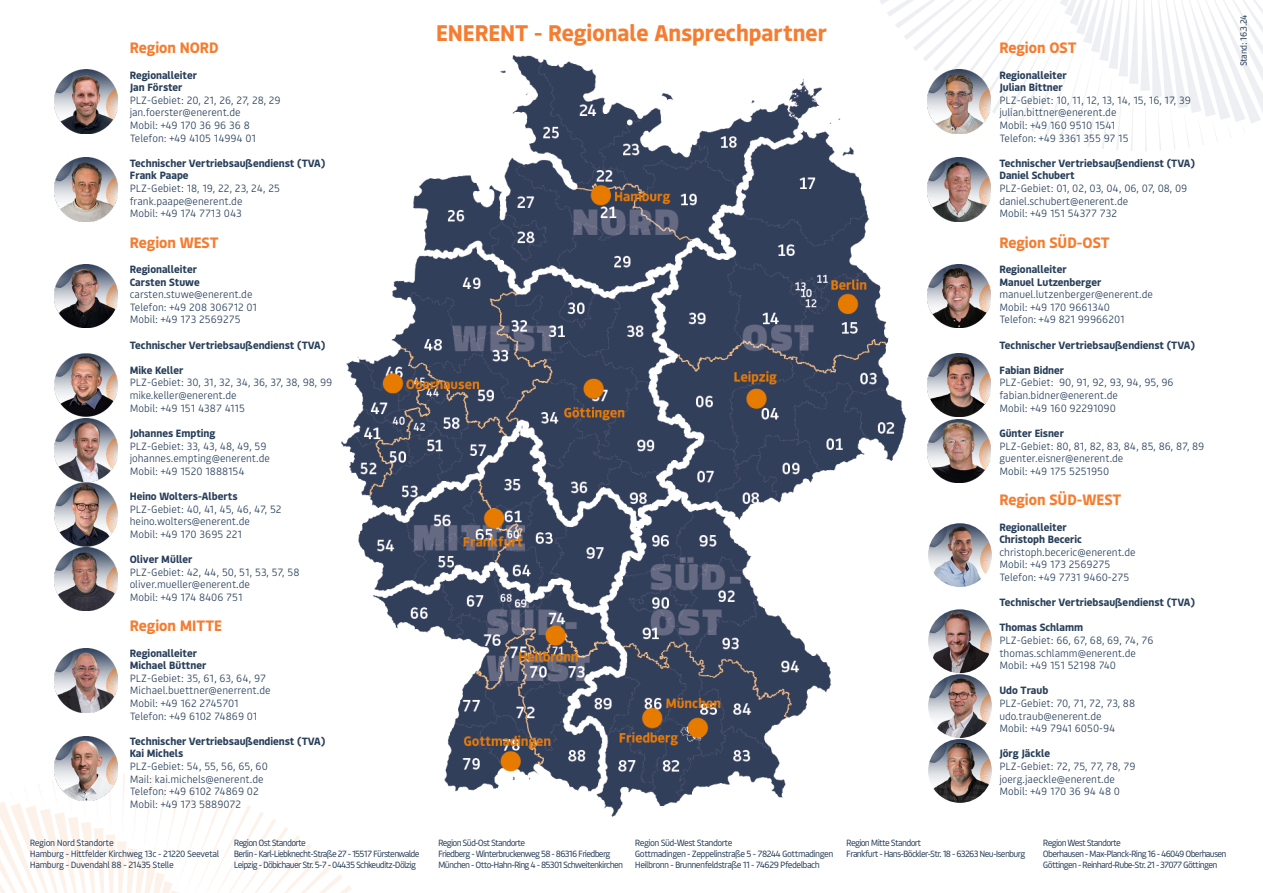
<style>
.page{position:relative;width:1263px;height:893px;background:#fff}
.page>*{position:absolute;margin:0;border:0;box-sizing:border-box;transform-origin:0 0}
.t1{font:700 22.5px "Bould";color:#f47d31}
.t2{font:700 15px "Bould";color:#f47d31}
.t3{font:300 10.5px "Bould";color:#283f5a}
.t4{font:700 10.5px "Bould";color:#283f5a}
.t5{font:9px "Bould";letter-spacing:-.08em;color:#283f5a}
.t6{font:9px "Bould";letter-spacing:-.06em;color:#283f5a}
.t7{font:9px "Bould";letter-spacing:-.04em;color:#283f5a}
</style>
<div class="page">
<svg style="left:880px;top:0;width:383px;height:151px"></svg>
<svg style="left:0;top:774px;width:352px;height:119px"></svg>
<img style="left:334px;top:41px;width:573px;height:785px">
<img style="left:54px;top:265px;width:63px;height:63px">
<img style="left:927px;top:158px;width:64px;height:63px">
<img style="left:927px;top:353px;width:63px;height:63px">
<img style="left:54px;top:158px;width:64px;height:63px">
<img style="left:927px;top:420px;width:63px;height:63px">
<img style="left:54px;top:483px;width:64px;height:128px">
<img style="left:54px;top:69px;width:64px;height:64px">
<img style="left:54px;top:353px;width:64px;height:128px">
<img style="left:927px;top:69px;width:64px;height:64px">
<img style="left:927px;top:265px;width:63px;height:63px">
<img style="left:928px;top:523px;width:64px;height:64px;border-radius:32px">
<img style="left:928px;top:609px;width:64px;height:64px;border-radius:32px">
<img style="left:928px;top:674px;width:64px;height:64px;border-radius:32px">
<img style="left:928px;top:739px;width:64px;height:64px;border-radius:32px">
<img style="left:54px;top:737px;width:64px;height:64px">
<img style="left:54px;top:649px;width:64px;height:63px">
<p class="t2" style="left:130px;top:37px;width:90px">Region NORD</p>
<p class="t4" style="left:130px;top:67px;width:69px">Regionalleiter</p>
<p class="t4" style="left:130px;top:80px;width:54px">Jan Förster</p>
<p class="t3" style="left:130px;top:93px;width:152px">PLZ-Gebiet: 20, 21, 26, 27, 28, 29</p>
<p class="t3" style="left:130px;top:106px;width:113px">jan.foerster@enerent.de</p>
<p class="t3" style="left:130px;top:118px;width:122px">Mobil: +49 170 36 96 36 8</p>
<p class="t3" style="left:130px;top:131px;width:128px">Telefon: +49 4105 14994 01</p>
<p class="t4" style="left:130px;top:156px;width:197px">Technischer Vertriebsaußendienst (TVA)</p>
<p class="t4" style="left:130px;top:168px;width:60px">Frank Paape</p>
<p class="t3" style="left:130px;top:181px;width:152px">PLZ-Gebiet: 18, 19, 22, 23, 24, 25</p>
<p class="t3" style="left:130px;top:194px;width:114px">frank.paape@enerent.de</p>
<p class="t3" style="left:130px;top:206px;width:114px">Mobil: +49 174 7713 043</p>
<p class="t2" style="left:130px;top:232px;width:90px">Region WEST</p>
<p class="t4" style="left:130px;top:262px;width:69px">Regionalleiter</p>
<p class="t4" style="left:130px;top:274px;width:72px">Carsten Stuwe</p>
<p class="t3" style="left:130px;top:287px;width:124px">carsten.stuwe@enerent.de</p>
<p class="t3" style="left:130px;top:300px;width:129px">Telefon: +49 208 306712 01</p>
<p class="t3" style="left:130px;top:313px;width:112px">Mobil: +49 173 2569275</p>
<p class="t4" style="left:130px;top:337px;width:197px">Technischer Vertriebsaußendienst (TVA)</p>
<p class="t4" style="left:130px;top:363px;width:55px">Mike Keller</p>
<p class="t3" style="left:130px;top:376px;width:204px">PLZ-Gebiet: 30, 31, 32, 34, 36, 37, 38, 98, 99</p>
<p class="t3" style="left:130px;top:388px;width:108px">mike.keller@enerent.de</p>
<p class="t3" style="left:130px;top:401px;width:117px">Mobil: +49 151 4387 4115</p>
<p class="t4" style="left:130px;top:426px;width:87px">Johannes Empting</p>
<p class="t3" style="left:130px;top:439px;width:138px">PLZ-Gebiet: 33, 43, 48, 49, 59</p>
<p class="t3" style="left:130px;top:451px;width:142px">johannes.empting@enerent.de</p>
<p class="t3" style="left:130px;top:464px;width:116px">Mobil: +49 1520 1888154</p>
<p class="t4" style="left:130px;top:489px;width:109px">Heino Wolters-Alberts</p>
<p class="t3" style="left:130px;top:502px;width:153px">PLZ-Gebiet: 40, 41, 45, 46, 47, 52</p>
<p class="t3" style="left:130px;top:514px;width:122px">heino.wolters@enerent.de</p>
<p class="t3" style="left:130px;top:527px;width:114px">Mobil: +49 170 3695 221</p>
<p class="t4" style="left:130px;top:552px;width:64px">Oliver Müller</p>
<p class="t3" style="left:130px;top:565px;width:171px">PLZ-Gebiet: 42, 44, 50, 51, 53, 57, 58</p>
<p class="t3" style="left:130px;top:577px;width:122px">oliver.mueller@enerent.de</p>
<p class="t3" style="left:130px;top:590px;width:114px">Mobil: +49 174 8406 751</p>
<p class="t2" style="left:130px;top:615px;width:94px">Region MITTE</p>
<p class="t4" style="left:130px;top:645px;width:69px">Regionalleiter</p>
<p class="t4" style="left:130px;top:658px;width:78px">Michael Büttner</p>
<p class="t3" style="left:130px;top:671px;width:138px">PLZ-Gebiet: 35, 61, 63, 64, 97</p>
<p class="t3" style="left:130px;top:683px;width:142px">Michael.buettner@enerrent.de</p>
<p class="t3" style="left:130px;top:696px;width:110px">Mobil: +49 162 2745701</p>
<p class="t3" style="left:130px;top:709px;width:129px">Telefon: +49 6102 74869 01</p>
<p class="t4" style="left:130px;top:733px;width:197px">Technischer Vertriebsaußendienst (TVA)</p>
<p class="t4" style="left:130px;top:746px;width:55px">Kai Michels</p>
<p class="t3" style="left:130px;top:759px;width:140px">PLZ-Gebiet: 54, 55, 56, 65, 60</p>
<p class="t3" style="left:130px;top:772px;width:135px">Mail: kai.michels@enerent.de</p>
<p class="t3" style="left:130px;top:784px;width:131px">Telefon: +49 6102 74869 02</p>
<p class="t3" style="left:130px;top:797px;width:113px">Mobil: +49 173 5889072</p>
<p class="t1" style="left:436px;top:17px;width:392px">ENERENT - Regionale Ansprechpartner</p>
<p class="t2" style="left:999px;top:37px;width:79px">Region OST</p>
<p class="t4" style="left:999px;top:67px;width:69px">Regionalleiter</p>
<p class="t4" style="left:999px;top:80px;width:65px">Julian Bittner</p>
<p class="t3" style="left:999px;top:93px;width:193px">PLZ-Gebiet: 10, 11, 12, 13, 14, 15, 16, 17, 39</p>
<p class="t3" style="left:999px;top:106px;width:119px">julian.bittner@enerent.de</p>
<p class="t3" style="left:999px;top:118px;width:117px">Mobil: +49 160 9510 1541</p>
<p class="t3" style="left:999px;top:131px;width:131px">Telefon: +49 3361 355 97 15</p>
<p class="t4" style="left:999px;top:156px;width:197px">Technischer Vertriebsaußendienst (TVA)</p>
<p class="t4" style="left:999px;top:168px;width:77px">Daniel Schubert</p>
<p class="t3" style="left:999px;top:181px;width:190px">PLZ-Gebiet: 01, 02, 03, 04, 06, 07, 08, 09</p>
<p class="t3" style="left:999px;top:194px;width:131px">daniel.schubert@enerent.de</p>
<p class="t3" style="left:999px;top:206px;width:119px">Mobil: +49 151 54377 732</p>
<p class="t2" style="left:999px;top:232px;width:112px">Region SÜD-OST</p>
<p class="t4" style="left:999px;top:262px;width:69px">Regionalleiter</p>
<p class="t4" style="left:999px;top:274px;width:103px">Manuel Lutzenberger</p>
<p class="t3" style="left:999px;top:287px;width:155px">manuel.lutzenberger@enerent.de</p>
<p class="t3" style="left:999px;top:300px;width:112px">Mobil: +49 170 9661340</p>
<p class="t3" style="left:999px;top:313px;width:127px">Telefon: +49 821 99966201</p>
<p class="t4" style="left:999px;top:337px;width:197px">Technischer Vertriebsaußendienst (TVA)</p>
<p class="t4" style="left:999px;top:363px;width:66px">Fabian Bidner</p>
<p class="t3" style="left:999px;top:376px;width:176px">PLZ-Gebiet: 90, 91, 92, 93, 94, 95, 96</p>
<p class="t3" style="left:999px;top:388px;width:120px">fabian.bidner@enerent.de</p>
<p class="t3" style="left:999px;top:401px;width:118px">Mobil: +49 160 92291090</p>
<p class="t4" style="left:999px;top:426px;width:66px">Günter Eisner</p>
<p class="t3" style="left:999px;top:439px;width:207px">PLZ-Gebiet: 80, 81, 82, 83, 84, 85, 86, 87, 89</p>
<p class="t3" style="left:999px;top:451px;width:126px">guenter.eisner@enerent.de</p>
<p class="t3" style="left:999px;top:464px;width:111px">Mobil: +49 175 5251950</p>
<p class="t2" style="left:999px;top:489px;width:124px">Region SÜD-WEST</p>
<p class="t4" style="left:999px;top:519px;width:69px">Regionalleiter</p>
<p class="t4" style="left:999px;top:532px;width:84px">Christoph Beceric</p>
<p class="t3" style="left:999px;top:545px;width:138px">christoph.beceric@enerent.de</p>
<p class="t3" style="left:999px;top:557px;width:112px">Mobil: +49 173 2569275</p>
<p class="t3" style="left:999px;top:570px;width:132px">Telefon: +49 7731 9460-275</p>
<p class="t4" style="left:999px;top:595px;width:197px">Technischer Vertriebsaußendienst (TVA)</p>
<p class="t4" style="left:999px;top:620px;width:85px">Thomas Schlamm</p>
<p class="t3" style="left:999px;top:633px;width:156px">PLZ-Gebiet: 66, 67, 68, 69, 74, 76</p>
<p class="t3" style="left:999px;top:646px;width:138px">thomas.schlamm@enerent.de</p>
<p class="t3" style="left:999px;top:658px;width:118px">Mobil: +49 151 52198 740</p>
<p class="t4" style="left:999px;top:683px;width:51px">Udo Traub</p>
<p class="t3" style="left:999px;top:696px;width:137px">PLZ-Gebiet: 70, 71, 72, 73, 88</p>
<p class="t3" style="left:999px;top:709px;width:104px">udo.traub@enerent.de</p>
<p class="t3" style="left:999px;top:721px;width:118px">Mobil: +49 7941 6050-94</p>
<p class="t4" style="left:999px;top:746px;width:52px">Jörg Jäckle</p>
<p class="t3" style="left:999px;top:759px;width:138px">PLZ-Gebiet: 72, 75, 77, 78, 79</p>
<p class="t3" style="left:999px;top:772px;width:117px">joerg.jaeckle@enerent.de</p>
<p class="t3" style="left:999px;top:784px;width:122px">Mobil: +49 170 36 94 48 0</p>
<p class="t7" style="left:1237px;top:66px;width:53px;rotate:-90deg">Stand: 16.3.24</p>
<p class="t7" style="left:30px;top:837px;width:86px">Region Nord Standorte</p>
<p class="t7" style="left:30px;top:848px;width:191px">Hamburg - Hittfelder Kirchweg 13c - 21220 Seevetal</p>
<p class="t7" style="left:30px;top:858px;width:146px">Hamburg - Duvendahl 88 - 21435 Stelle</p>
<p class="t5" style="left:234px;top:837px;width:74px">Region Ost Standorte</p>
<p class="t5" style="left:234px;top:848px;width:187px">Berlin - Karl-Liebknecht-Straße 27 - 15517 Fürstenwalde</p>
<p class="t5" style="left:234px;top:858px;width:184px">Leipzig - Döbichauer Str. 5-7 - 04435 Schkeuditz-Dölzig</p>
<p class="t5" style="left:438px;top:837px;width:89px">Region Süd-Ost Standorte</p>
<p class="t5" style="left:438px;top:848px;width:174px">Friedberg - Winterbruckenweg 58 - 86316 Friedberg</p>
<p class="t5" style="left:438px;top:858px;width:187px">München - Otto-Hahn-Ring 4 - 85301 Schweitenkirchen</p>
<p class="t6" style="left:635px;top:837px;width:99px">Region Süd-West Standorte</p>
<p class="t6" style="left:635px;top:848px;width:200px">Gottmadingen - Zeppelinstraße 5 - 78244 Gottmadingen</p>
<p class="t6" style="left:635px;top:858px;width:187px">Heilbronn - Brunnenfeldstraße 11 - 74629 Pfedelbach</p>
<p class="t5" style="left:846px;top:837px;width:76px">Region Mitte Standort</p>
<p class="t5" style="left:846px;top:848px;width:181px">Frankfurt - Hans-Böckler-Str. 18 - 63263 Neu-Isenburg</p>
<p class="t5" style="left:1043px;top:837px;width:80px">Region West Standorte</p>
<p class="t5" style="left:1043px;top:848px;width:185px">Oberhausen - Max-Planck-Ring 16 - 46049 Oberhausen</p>
<p class="t5" style="left:1043px;top:858px;width:176px">Göttingen - Reinhard-Rube-Str. 21 - 37077 Göttingen</p>
</div>
